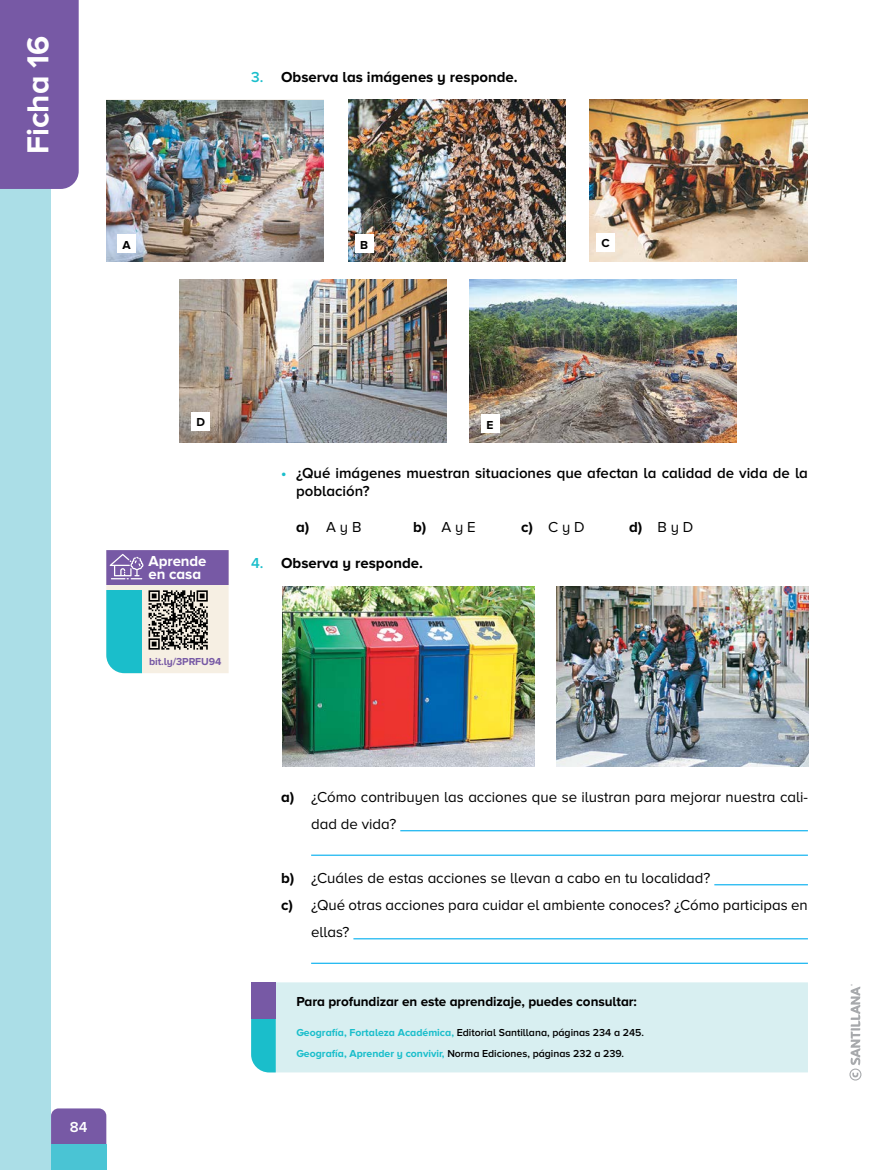
<style>
.page{position:relative;width:893px;height:1170px;background:#fff}
.page>*{position:absolute;margin:0;border:0;box-sizing:border-box;transform-origin:0 0}
.t1{font:700 31.5px "Proxima Nova A";color:#fff}
.t2{font:15px/27px "Proxima Nova A";color:#000}
.t3{font:600 15px/18px "Proxima Nova A";color:#000}
.t4{font:700 15px "Proxima Nova A";color:#000}
.t5{font:700 15px/13.5px "Proxima Nova A";letter-spacing:-.005em;color:#fff}
.t6{font:600 15px "Proxima Nova A";color:#fff}
.t7{font:700 13.5px "Proxima Nova A";letter-spacing:-.005em;color:#000}
.t8{font:700 12px "Proxima Nova A";color:#000}
.t9{font:600 10.5px/21px "Proxima Nova A";color:#000}
.t10{font:700 10.5px "Proxima Nova A";letter-spacing:-.01em;color:#7759a5}
.s1{font-weight:600;color:#1abecb}
.s2{font-weight:700;color:#1abecb}
.s3{font-weight:700}
</style>
<div class="page">
<div style="left:0;top:172px;width:51px;height:997px;background:#abdee7"></div>
<div style="left:0;top:0;width:79px;height:189px;background:#7759a5"></div>
<div style="left:51px;top:1108px;width:55px;height:36px;background:#7759a5"></div>
<div style="left:51px;top:1144px;width:55px;height:25px;background:#4ac4d4"></div>
<hr style="left:400px;top:830px;width:408px;height:1px;background:#00aeef">
<hr style="left:311px;top:854px;width:497px;height:1px;background:#00aeef">
<hr style="left:714px;top:884px;width:94px;height:1px;background:#00aeef">
<hr style="left:353px;top:938px;width:455px;height:1px;background:#00aeef">
<hr style="left:311px;top:962px;width:497px;height:1px;background:#00aeef">
<div style="left:276px;top:982px;width:532px;height:90px;background:#d8eff1"></div>
<svg style="left:251px;top:1018px;width:25px;height:54px"></svg>
<div style="left:251px;top:982px;width:25px;height:36px;background:#7759a5"></div>
<svg style="left:106px;top:550px;width:123px;height:123px;background:#8fa3b4"></svg>
<img style="left:282px;top:586px;width:252px;height:180px">
<img style="left:556px;top:586px;width:252px;height:180px">
<img style="left:106px;top:100px;width:218px;height:161px">
<img style="left:590px;top:100px;width:217px;height:162px">
<img style="left:469px;top:280px;width:267px;height:162px">
<img style="left:348px;top:100px;width:218px;height:162px">
<img style="left:180px;top:280px;width:267px;height:162px">
<div style="left:481px;top:415px;width:18px;height:18px;background:#fff"></div>
<div style="left:355px;top:235px;width:18px;height:18px;background:#fff"></div>
<div style="left:192px;top:412px;width:18px;height:18px;background:#fff"></div>
<div style="left:597px;top:233px;width:18px;height:18px;background:#fff"></div>
<div style="left:118px;top:235px;width:18px;height:18px;background:#fff"></div>
<svg style="left:849px;top:984px;width:12px;height:96px"></svg>
<h1 class="t1" style="left:20px;top:154px;width:120px;rotate:-90deg">Ficha 16</h1>
<p class="t4" style="left:251px;top:68px;width:268px"><span class="s1">3.</span> Observa las imágenes y responde.</p>
<p class="t8" style="left:122px;top:238px;width:10px">A</p>
<p class="t8" style="left:601px;top:236px;width:10px">C</p>
<p class="t8" style="left:360px;top:238px;width:9px">B</p>
<p class="t6" style="left:70px;top:1118px;width:19px">84</p>
<p class="t8" style="left:196px;top:415px;width:10px">D</p>
<p class="t5" style="left:149px;top:554px;width:60px">Aprende en casa</p>
<p class="t8" style="left:487px;top:417px;width:8px">E</p>
<p class="t3" style="left:296px;top:464px;width:513px;text-indent:-15px"><span class="s2">•</span> ¿Qué imágenes muestran situaciones que afectan la calidad de vida de la población?</p>
<p class="t2" style="left:296px;top:513px;width:67px"><span class="s3">a)</span> A y B</p>
<p class="t2" style="left:413px;top:513px;width:64px"><span class="s3">b)</span> A y E</p>
<p class="t2" style="left:521px;top:513px;width:65px"><span class="s3">c)</span> C y D</p>
<p class="t2" style="left:629px;top:513px;width:66px"><span class="s3">d)</span> B y D</p>
<p class="t4" style="left:251px;top:554px;width:173px"><span class="s1">4.</span> Observa y responde.</p>
<p class="t10" style="left:149px;top:655px;width:74px">bit.ly/3PRFU94</p>
<p class="t2" style="left:311px;top:783px;width:498px;text-indent:-30px"><span class="s3">a)</span> ¿Cómo contribuyen las acciones que se ilustran para mejorar nuestra cali&shy;dad de vida?</p>
<p class="t2" style="left:281px;top:864px;width:431px"><span class="s3">b)</span> ¿Cuáles de estas acciones se llevan a cabo en tu localidad?</p>
<p class="t2" style="left:281px;top:891px;width:528px"><span class="s3">c)</span> ¿Qué otras acciones para cuidar el ambiente conoces? ¿Cómo participas en</p>
<p class="t2" style="left:311px;top:918px;width:40px">ellas?</p>
<p class="t7" style="left:296px;top:993px;width:342px">Para profundizar en este aprendizaje, puedes consultar:</p>
<p class="t9" style="left:296px;top:1021px;width:349px"><span class="s2">Geografía, Fortaleza Académica,</span> Editorial Santillana, páginas 234 a 245.<br><span class="s2">Geografía, Aprender y convivir,</span> Norma Ediciones, páginas 232 a 239.</p>
</div>
